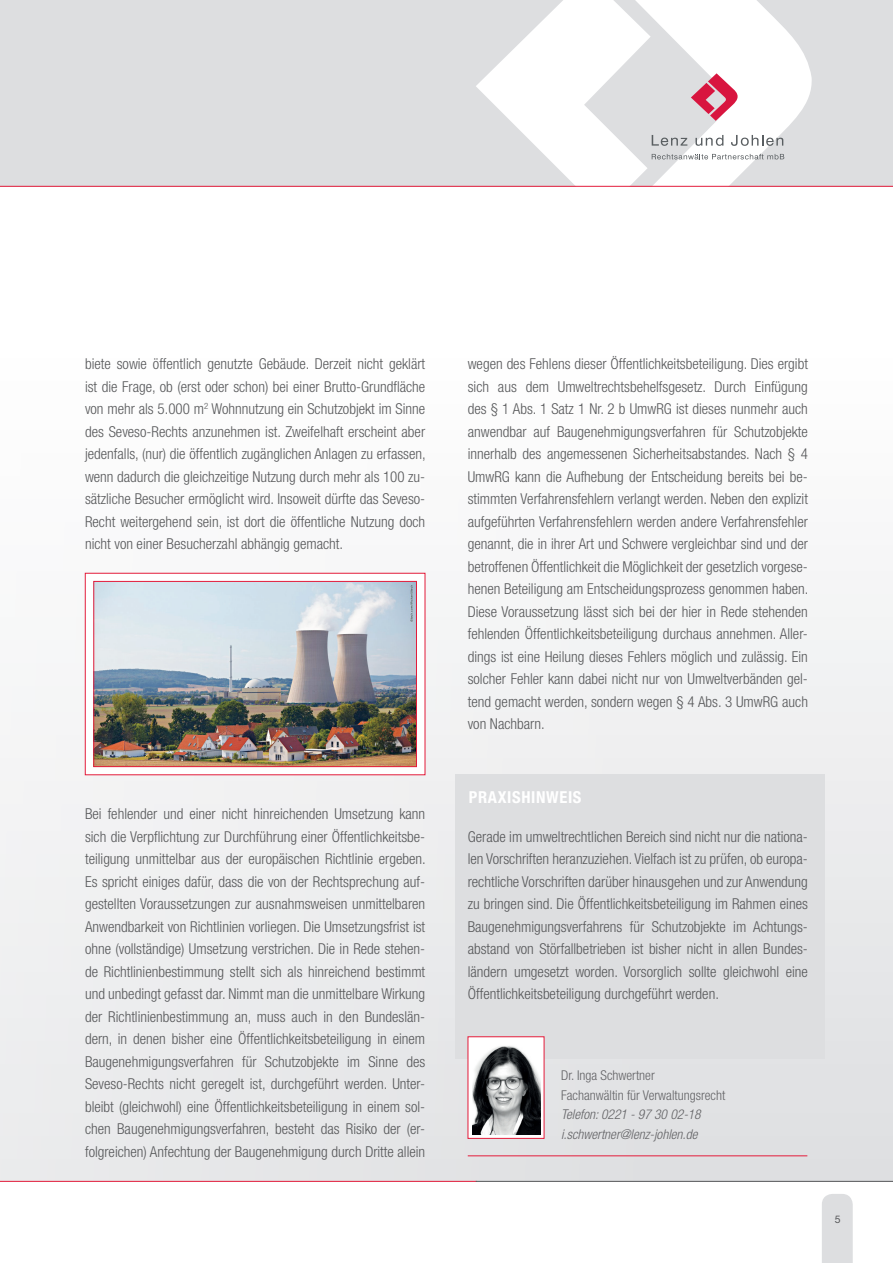
<style>
.page{position:relative;width:893px;height:1263px;background:#fff}
.page>*{position:absolute;margin:0;border:0;box-sizing:border-box;transform-origin:0 0}
.t1{font:700 condensed 16.5px "Helvetica Neue LT Std";letter-spacing:.04em;color:#fff}
.t2{font:300 condensed 15px/22.5px "Helvetica Neue LT Std";color:#57585a;text-align:justify}
.t3{font:italic 300 condensed 13.5px/19.5px "Helvetica Neue LT Std";color:#636366}
.t4{font:300 condensed 13.5px/19.5px "Helvetica Neue LT Std";color:#636366}
.t5{font:10.5px "Helvetica Neue LT Std";color:#57585a}
</style>
<div class="page">
<div style="left:0;top:0;width:893px;height:187px;background:#dddee0"></div>
<svg style="left:784px;top:28px;width:29px;height:158px"></svg>
<div style="left:0;top:344px;width:893px;height:837px;background:linear-gradient(to bottom,#fefefe,#e3e4e6)"></div>
<svg style="left:476px;top:0;width:308px;height:186px"></svg>
<div style="left:455px;top:775px;width:370px;height:284px;background:#dddee0"></div>
<div style="left:85px;top:573px;width:340px;height:202px;background:#fff;border:1px solid #e41c3b"></div>
<img style="left:96px;top:583px;width:319px;height:182px">
<div style="left:94px;top:581px;width:323px;height:186px;border:1px solid #e41c3b"></div>
<svg style="left:468px;top:1036px;width:76px;height:102px"></svg>
<img style="left:472px;top:1041px;width:68px;height:93px">
<hr style="left:468px;top:1155px;width:339px;height:1px;background:#e41c3b">
<hr style="left:0;top:1181px;width:477px;height:1px;background:#e41c3b">
<hr style="left:0;top:186px;width:893px;height:1px;background:#e41c3b">
<hr style="left:476px;top:1181px;width:417px;height:1px;background:#57585a">
<div style="left:822px;top:1194px;width:31px;height:69px;background:#dddee0"></div>
<p class="t2" style="left:85px;top:352px;width:342px">biete sowie öffentlich genutzte Gebäude. Derzeit nicht geklärt ist die Frage, ob (erst oder schon) bei einer Brutto-Grundfläche von mehr als 5.000 m<sup>2</sup> Wohnnutzung ein Schutzobjekt im Sinne des Seveso-Rechts anzunehmen ist. Zweifelhaft erscheint aber jedenfalls, (nur) die öffentlich zugänglichen Anlagen zu erfassen, wenn dadurch die gleichzeitige Nutzung durch mehr als 100 zu&shy;sätzliche Besucher ermöglicht wird. Insoweit dürfte das Seveso-Recht weitergehend sein, ist dort die öffentliche Nutzung doch nicht von einer Besucherzahl abhängig gemacht.</p>
<p class="t2" style="left:85px;top:802px;width:342px">Bei fehlender und einer nicht hinreichenden Umsetzung kann sich die Verpflichtung zur Durchführung einer Öffentlichkeitsbe&shy;teiligung unmittelbar aus der europäischen Richtlinie ergeben.<br>Es spricht einiges dafür, dass die von der Rechtsprechung auf&shy;gestellten Voraussetzungen zur ausnahmsweisen unmittelbaren Anwendbarkeit von Richtlinien vorliegen. Die Umsetzungsfrist ist ohne (vollständige) Umsetzung verstrichen. Die in Rede stehen&shy;de Richtlinienbestimmung stellt sich als hinreichend bestimmt und unbedingt gefasst dar. Nimmt man die unmittelbare Wirkung der Richtlinienbestimmung an, muss auch in den Bundeslän&shy;dern, in denen bisher eine Öffentlichkeitsbeteiligung in einem Baugenehmigungsverfahren für Schutzobjekte im Sinne des Seveso-Rechts nicht geregelt ist, durchgeführt werden. Unter&shy;bleibt (gleichwohl) eine Öffentlichkeitsbeteiligung in einem sol&shy;chen Baugenehmigungsverfahren, besteht das Risiko der (er&shy;folgreichen) Anfechtung der Baugenehmigung durch Dritte allein</p>
<p class="t2" style="left:468px;top:352px;width:342px">wegen des Fehlens dieser Öffentlichkeitsbeteiligung. Dies ergibt sich aus dem Umweltrechtsbehelfsgesetz. Durch Einfügung des § 1 Abs. 1 Satz 1 Nr. 2 b UmwRG ist dieses nunmehr auch anwendbar auf Baugenehmigungsverfahren für Schutzobjekte innerhalb des angemessenen Sicherheitsabstandes. Nach § 4<br>UmwRG kann die Aufhebung der Entscheidung bereits bei be&shy;stimmten Verfahrensfehlern verlangt werden. Neben den explizit aufgeführten Verfahrensfehlern werden andere Verfahrensfehler genannt, die in ihrer Art und Schwere vergleichbar sind und der betroffenen Öffentlichkeit die Möglichkeit der gesetzlich vorgese&shy;henen Beteiligung am Entscheidungsprozess genommen haben.<br>Diese Voraussetzung lässt sich bei der hier in Rede stehenden fehlenden Öffentlichkeitsbeteiligung durchaus annehmen. Aller&shy;dings ist eine Heilung dieses Fehlers möglich und zulässig. Ein solcher Fehler kann dabei nicht nur von Umweltverbänden gel&shy;tend gemacht werden, sondern wegen § 4 Abs. 3 UmwRG auch von Nachbarn.</p>
<p class="t1" style="left:469px;top:787px;width:114px">PRAXISHINWEIS</p>
<p class="t2" style="left:468px;top:825px;width:342px">Gerade im umweltrechtlichen Bereich sind nicht nur die nationa&shy;len Vorschriften heranzuziehen. Vielfach ist zu prüfen, ob europa&shy;rechtliche Vorschriften darüber hinausgehen und zur Anwendung zu bringen sind. Die Öffentlichkeitsbeteiligung im Rahmen eines Baugenehmigungsverfahrens für Schutzobjekte im Achtungs&shy;abstand von Störfallbetrieben ist bisher nicht in allen Bundes&shy;ländern umgesetzt worden. Vorsorglich sollte gleichwohl eine Öffentlichkeitsbeteiligung durchgeführt werden.</p>
<p class="t4" style="left:561px;top:1065px;width:166px">Dr. Inga Schwertner<br>Fachanwältin für Verwaltungsrecht</p>
<p class="t3" style="left:561px;top:1105px;width:141px">Telefon: 0221 - 97 30 02-18 i.schwertner@lenz-johlen.de</p>
<p class="t5" style="left:835px;top:1213px;width:7px">5</p>
</div>
